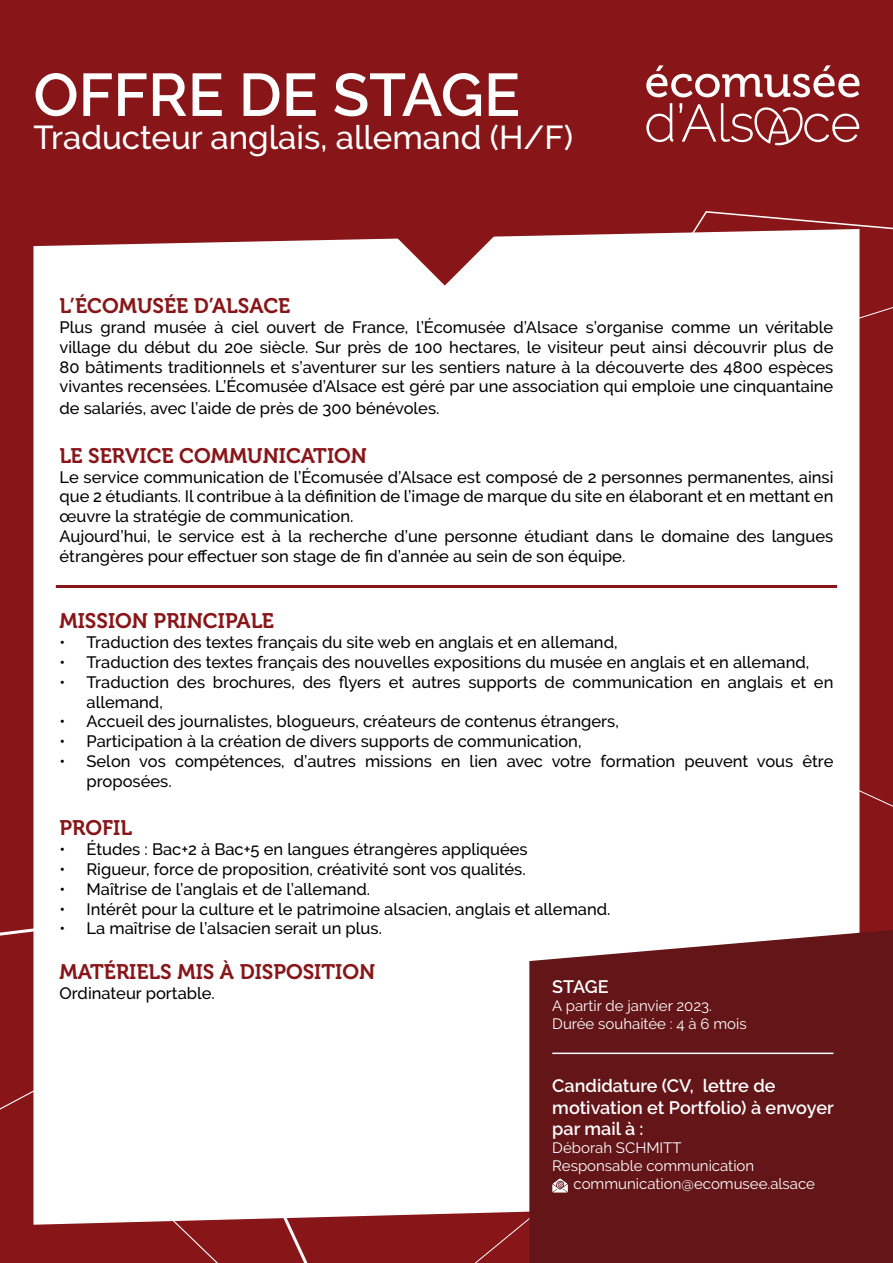
<style>
.page{position:relative;width:893px;height:1263px;background:#fff}
.page>*{position:absolute;margin:0;border:0;box-sizing:border-box;transform-origin:0 0}
.t1{font:600 60px "Raleway";color:#fff}
.t2{font:500 33px "Raleway";color:#fff}
.t3{font:21px "Museo 700";color:#881518}
.t4{font:600 18px/21.6px "Raleway";color:#fff}
.t5{font:500 16.5px/19.8px "Raleway";color:#000}
.t6{font:15px/18px "Raleway";color:#fff}
</style>
<div class="page">
<div style="left:0;top:0;width:893px;height:1262px;background:#881518"></div>
<svg style="left:646px;top:65px;width:214px;height:80px"></svg>
<svg style="left:770px;top:216px;width:123px;height:714px"></svg>
<svg style="left:0;top:1091px;width:353px;height:172px"></svg>
<div style="left:33px;top:229px;width:826px;height:996px;background:#fff"></div>
<svg style="left:391px;top:229px;width:110px;height:57px"></svg>
<hr style="left:56px;top:585px;width:781px;height:3px;background:#881518">
<svg style="left:529px;top:930px;width:364px;height:248px;fill:#631518"></svg>
<div style="left:517px;top:1178px;width:376px;height:85px;background:#631518"></div>
<hr style="left:552px;top:1052px;width:281px;height:2px;background:#fff">
<h1 class="t1" style="left:33px;top:60px;width:488px">OFFRE DE STAGE</h1>
<h2 class="t2" style="left:33px;top:119px;width:541px">Traducteur anglais, allemand (H/F)</h2>
<p class="t3" style="left:60px;top:294px;width:232px">L’ÉCOMUSÉE D’ALSACE</p>
<p class="t5" style="left:60px;top:317px;width:775px;text-align:justify">Plus grand musée à ciel ouvert de France, l’Écomusée d’Alsace s’organise comme un véritable village du début du 20e siècle. Sur près de 100 hectares, le visiteur peut ainsi découvrir plus de 80 bâtiments traditionnels et s’aventurer sur les sentiers nature à la découverte des 4800 espèces vivantes recensées. L’Écomusée d’Alsace est géré par une association qui emploie une cinquantaine</p>
<p class="t5" style="left:60px;top:398px;width:381px">de salariés, avec l’aide de près de 300 bénévoles.</p>
<p class="t3" style="left:60px;top:444px;width:309px">LE SERVICE COMMUNICATION</p>
<p class="t5" style="left:60px;top:467px;width:775px">Le service communication de l’Écomusée d’Alsace est composé de 2 personnes permanentes, ainsi que 2 étudiants. Il contribue à la définition de l’image de marque du site en élaborant et en mettant en œuvre la stratégie de communication.<br>Aujourd’hui, le service est à la recherche d’une personne étudiant dans le domaine des langues étrangères pour effectuer son stage de fin d’année au sein de son équipe.</p>
<p class="t3" style="left:60px;top:609px;width:216px">MISSION PRINCIPALE</p>
<p class="t5" style="left:60px;top:632px;width:559px">• Traduction des textes français du site web en anglais et en allemand,</p>
<p class="t5" style="left:60px;top:652px;width:751px">• Traduction des textes français des nouvelles expositions du musée en anglais et en allemand,</p>
<p class="t5" style="left:87px;top:672px;width:748px;text-indent:-27px">• Traduction des brochures, des flyers et autres supports de communication en anglais et en allemand,</p>
<p class="t5" style="left:60px;top:712px;width:561px">• Accueil des journalistes, blogueurs, créateurs de contenus étrangers,</p>
<p class="t5" style="left:60px;top:731px;width:523px">• Participation à la création de divers supports de communication,</p>
<p class="t5" style="left:87px;top:751px;width:748px;text-indent:-27px">• Selon vos compétences, d’autres missions en lien avec votre formation peuvent vous être proposées.</p>
<p class="t3" style="left:60px;top:816px;width:74px">PROFIL</p>
<p class="t5" style="left:60px;top:839px;width:470px">• Études : Bac+2 à Bac+5 en langues étrangères appliquées</p>
<p class="t5" style="left:60px;top:859px;width:468px">• Rigueur, force de proposition, créativité sont vos qualités.</p>
<p class="t5" style="left:60px;top:879px;width:312px">• Maîtrise de l’anglais et de l’allemand.</p>
<p class="t5" style="left:60px;top:899px;width:552px">• Intérêt pour la culture et le patrimoine alsacien, anglais et allemand.</p>
<p class="t5" style="left:60px;top:919px;width:324px">• La maîtrise de l’alsacien serait un plus.</p>
<p class="t3" style="left:60px;top:960px;width:317px">MATÉRIELS MIS À DISPOSITION</p>
<p class="t5" style="left:60px;top:983px;width:157px">Ordinateur portable.</p>
<p class="t4" style="left:552px;top:976px;width:58px">STAGE</p>
<p class="t6" style="left:552px;top:996px;width:196px">A partir de janvier 2023.<br>Durée souhaitée : 4 à 6 mois</p>
<p class="t4" style="left:552px;top:1075px;width:283px">Candidature (CV, lettre de motivation et Portfolio) à envoyer par mail à :</p>
<p class="t6" style="left:552px;top:1139px;width:131px">Déborah SCHMITT</p>
<p class="t6" style="left:552px;top:1157px;width:203px">Responsable communication</p>
<p class="t6" style="left:574px;top:1175px;width:243px">communication@ecomusee.alsace</p>
</div>
